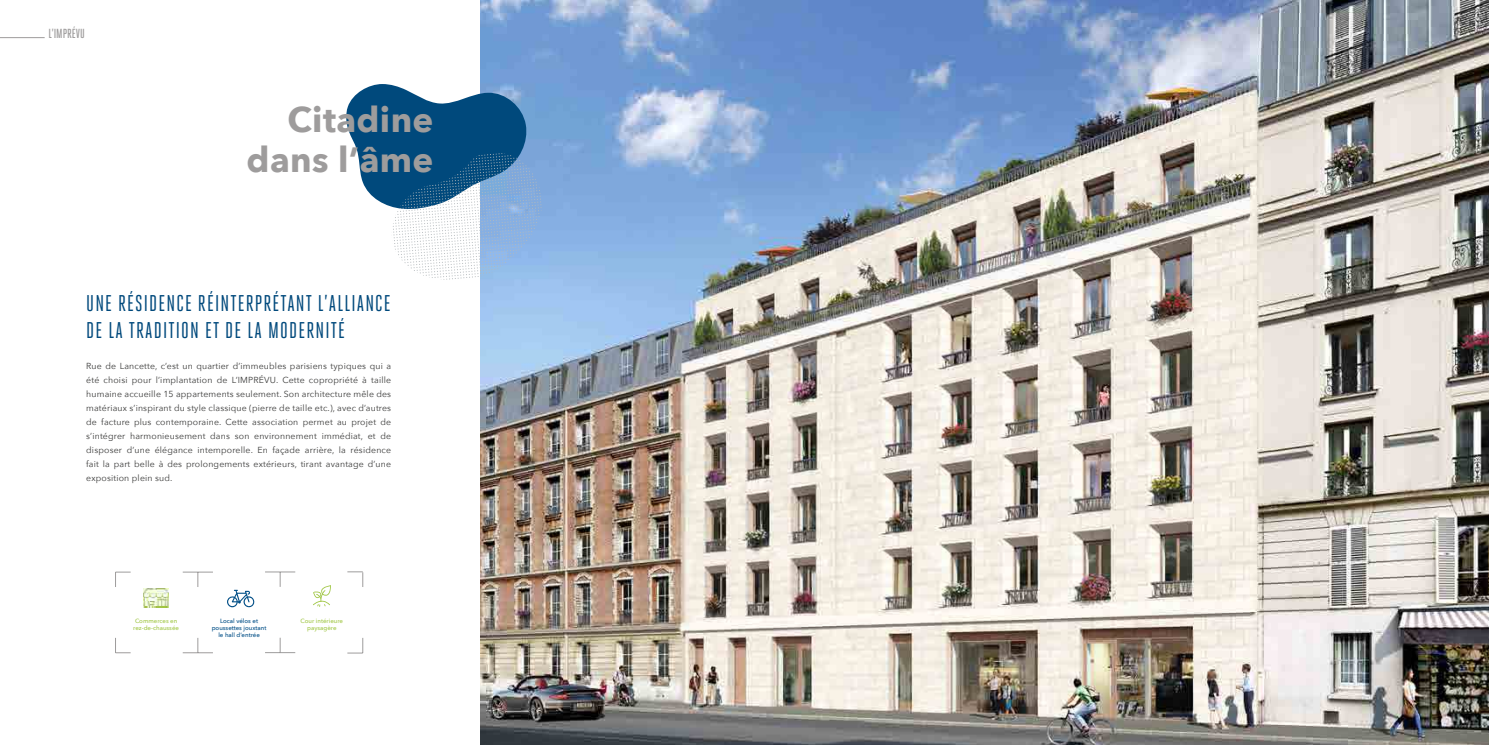
<style>
.page{position:relative;width:1489px;height:745px;background:#fff}
.page>*{position:absolute;margin:0;border:0;box-sizing:border-box;transform-origin:0 0}
.t1{font:700 35px/39.4px "Avenir Next";letter-spacing:.01em;color:#9e9c9c;text-align:right}
.t2{font:22.75px/26.2px "Heroic Condensed";letter-spacing:.05em;color:#00497c}
.t3{font:500 13.12px "Heroic Condensed";color:#9e9c9c}
.t4{font:8.75px/14px "Avenir Next";letter-spacing:.02em;color:#3a3a39;text-align:justify}
.t5{font:500 6.12px/7px "Avenir Next";color:#a1c746;text-align:center}
.t6{font:500 6.12px/7px "Avenir Next";color:#004e86;text-align:center}
</style>
<div class="page">
<img style="left:480px;top:0;width:1008px;height:744px">
<hr style="left:183px;top:571px;width:30px;height:1px;background:#9e9c9c">
<svg style="left:197px;top:571px;width:1px;height:15px"></svg>
<svg style="left:115px;top:571px;width:16px;height:15px"></svg>
<hr style="left:183px;top:652px;width:30px;height:1px;background:#9e9c9c">
<svg style="left:197px;top:638px;width:1px;height:14px"></svg>
<svg style="left:115px;top:637px;width:16px;height:16px"></svg>
<hr style="left:265px;top:651px;width:30px;height:1px;background:#9e9c9c">
<hr style="left:265px;top:571px;width:30px;height:1px;background:#9e9c9c">
<svg style="left:280px;top:637px;width:1px;height:15px"></svg>
<svg style="left:280px;top:571px;width:1px;height:15px"></svg>
<svg style="left:347px;top:638px;width:16px;height:15px"></svg>
<svg style="left:347px;top:571px;width:16px;height:15px"></svg>
<svg style="left:313px;top:585px;width:18px;height:21px"></svg>
<svg style="left:227px;top:589px;width:28px;height:19px"></svg>
<img style="left:143px;top:588px;width:26px;height:18px">
<svg style="left:143px;top:606px;width:26px;height:1px"></svg>
<svg style="left:346px;top:84px;width:196px;height:200px"></svg>
<hr style="left:0;top:37px;width:45px;height:1px;background:#9e9c9c">
<h3 class="t3" style="left:48px;top:26px;width:38px">L’IMPRÉVU</h3>
<h1 class="t1" style="left:246px;top:100px;width:188px">Citadine dans l’âme</h1>
<h2 class="t2" style="left:86px;top:290px;width:306px">UNE RÉSIDENCE RÉINTERPRÉTANT L’ALLIANCE<br>DE LA TRADITION ET DE LA MODERNITÉ</h2>
<p class="t4" style="left:86px;top:358px;width:306px">Rue de Lancette, c’est un quartier d’immeubles parisiens typiques qui a été choisi pour l’implantation de L’IMPRÉVU. Cette copropriété à taille humaine accueille 15 appartements seulement. Son architecture mêle des matériaux s’inspirant du style classique (pierre de taille etc.), avec d’autres de facture plus contemporaine. Cette association permet au projet de s’intégrer harmonieusement dans son environnement immédiat, et de disposer d’une élégance intemporelle. En façade arrière, la résidence fait la part belle à des prolongements extérieurs, tirant avantage d’une exposition plein sud.</p>
<p class="t5" style="left:133px;top:616px;width:47px;text-align:left">Commerces en rez-de-chaussée</p>
<p class="t6" style="left:212px;top:616px;width:56px">Local vélos et poussettes jouxtant le hall d’entrée</p>
<p class="t5" style="left:300px;top:617px;width:44px">Cour intérieure paysagère</p>
</div>
